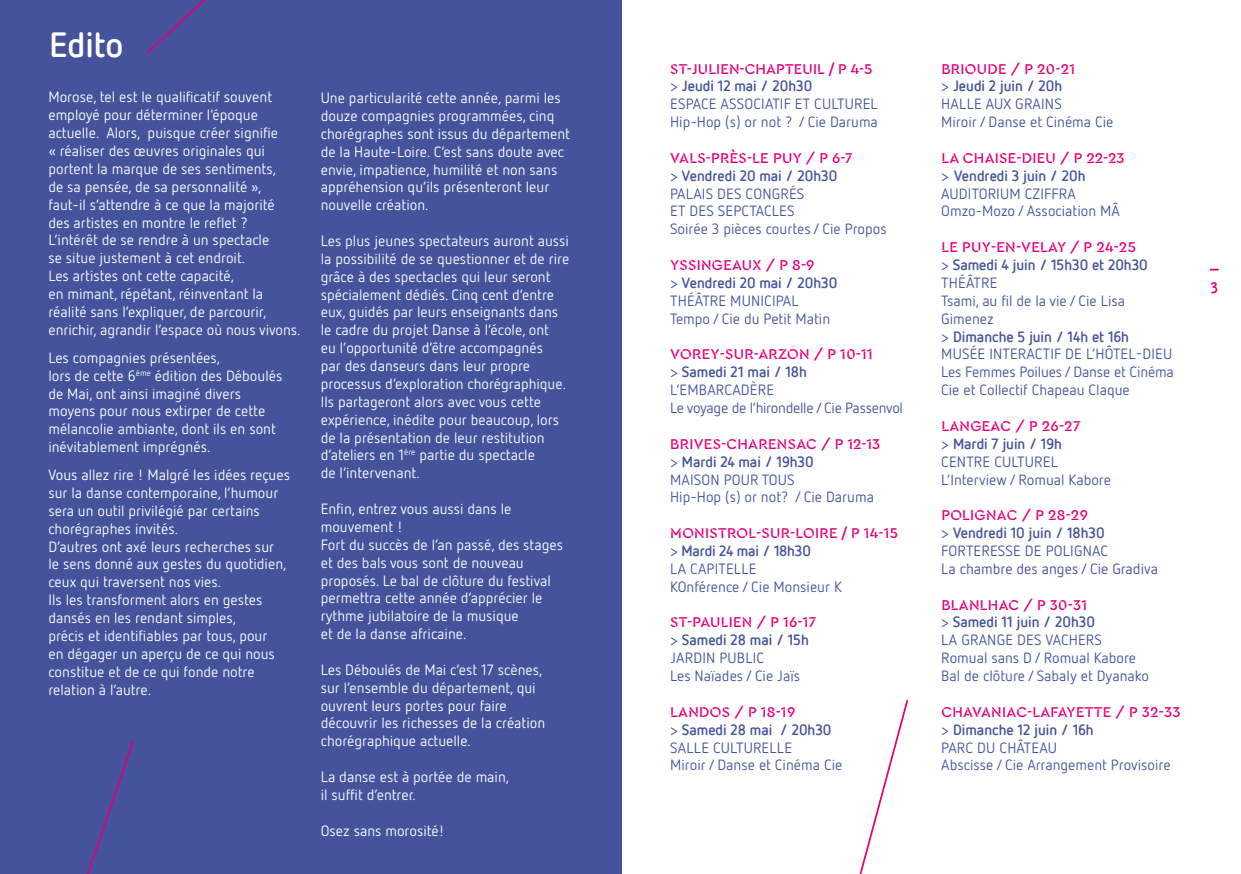
<style>
.page{position:relative;width:1241px;height:874px;background:#fff}
.page>*{position:absolute;margin:0;border:0;box-sizing:border-box;transform-origin:0 0}
.t1{font:700 35px "Netto OT";color:#fff}
.t2{font:15.75px "San Jaime";color:#e2007a}
.t3{font:14.88px/17.8px "Netto Pro";color:#fff}
.t4{font:14.88px/17.8px "Netto Pro";color:#44539c}
.t5{font:700 14.88px "Netto OT";color:#44539c}
.t6{font:500 14.88px "Cera Stencil";letter-spacing:.02em;color:#e2007a}
.t7{font:14.88px/17.8px "Netto Pro";letter-spacing:-.02em;color:#44539c}
.t8{font:14.88px "Netto Pro";color:#444d97}
.s1{font-family:"San Jaime";font-weight:400}
.s2{font-family:"Netto Pro";font-weight:400}
</style>
<div class="page">
<svg style="left:1210px;top:268px;width:8px;height:2px"></svg>
<div style="left:0;top:0;width:621px;height:873px;background:#44539c"></div>
<svg style="left:860px;top:700px;width:49px;height:173px"></svg>
<svg style="left:147px;top:0;width:59px;height:54px"></svg>
<svg style="left:87px;top:740px;width:47px;height:133px"></svg>
<h1 class="t1" style="left:50px;top:25px;width:75px">Edito</h1>
<p class="t3" style="left:48px;top:88px;width:254px">Morose, tel est le qualificatif souvent employé pour déterminer l’époque actuelle. Alors, puisque créer signifie<br>« réaliser des œuvres originales qui portent la marque de ses sentiments,<br>de sa pensée, de sa personnalité », faut-il s’attendre à ce que la majorité<br>des artistes en montre le reflet ?<br>L’intérêt de se rendre à un spectacle<br>se situe justement à cet endroit.<br>Les artistes ont cette capacité,<br>en mimant, répétant, réinventant la réalité sans l’expliquer, de parcourir, enrichir, agrandir l’espace où nous vivons.</p>
<p class="t3" style="left:48px;top:348px;width:235px">Les compagnies présentées,<br>lors de cette 6<sup>ème</sup> édition des Déboulés de Mai, ont ainsi imaginé divers moyens pour nous extirper de cette mélancolie ambiante, dont ils en sont inévitablement imprégnés.</p>
<p class="t3" style="left:48px;top:465px;width:243px">Vous allez rire ! Malgré les idées reçues sur la danse contemporaine, l’humour sera un outil privilégié par certains chorégraphes invités.<br>D’autres ont axé leurs recherches sur<br>le sens donné aux gestes du quotidien, ceux qui traversent nos vies.<br>Ils les transforment alors en gestes dansés en les rendant simples,<br>précis et identifiables par tous, pour<br>en dégager un aperçu de ce qui nous constitue et de ce qui fonde notre relation à l’autre.</p>
<p class="t3" style="left:321px;top:88px;width:251px">Une particularité cette année, parmi les douze compagnies programmées, cinq chorégraphes sont issus du département de la Haute-Loire. C’est sans doute avec envie, impatience, humilité et non sans appréhension qu’ils présenteront leur nouvelle création.</p>
<p class="t3" style="left:321px;top:231px;width:250px">Les plus jeunes spectateurs auront aussi la possibilité de se questionner et de rire grâce à des spectacles qui leur seront spécialement dédiés. Cinq cent d’entre eux, guidés par leurs enseignants dans le cadre du projet Danse à l’école, ont<br>eu l’opportunité d’être accompagnés<br>par des danseurs dans leur propre processus d’exploration chorégraphique.<br>Ils partageront alors avec vous cette expérience, inédite pour beaucoup, lors de la présentation de leur restitution d’ateliers en 1<sup>ère</sup> partie du spectacle<br>de l’intervenant.</p>
<p class="t3" style="left:321px;top:499px;width:244px">Enfin, entrez vous aussi dans le mouvement !<br>Fort du succès de l’an passé, des stages et des bals vous sont de nouveau proposés. Le bal de clôture du festival permettra cette année d’apprécier le rythme jubilatoire de la musique<br>et de la danse africaine.</p>
<p class="t3" style="left:321px;top:659px;width:226px">Les Déboulés de Mai c’est 17 scènes, sur l’ensemble du département, qui ouvrent leurs portes pour faire découvrir les richesses de la création chorégraphique actuelle.</p>
<p class="t3" style="left:321px;top:767px;width:190px">La danse est à portée de main, il suffit d’entrer.</p>
<p class="t3" style="left:321px;top:820px;width:125px">Osez sans morosité!</p>
<p class="t6" style="left:670px;top:59px;width:204px">ST-JULIEN-CHAPTEUIL <span class="s1">/</span> P 4-5</p>
<p class="t5" style="left:670px;top:78px;width:144px"><span class="s2">&gt;</span> Jeudi 12 mai / 20h30</p>
<p class="t4" style="left:670px;top:95px;width:209px">ESPACE ASSOCIATIF ET CULTUREL<br>Hip-Hop (s) or not ? / Cie Daruma</p>
<p class="t6" style="left:670px;top:148px;width:184px">VALS-PRÈS-LE PUY / P 6-7</p>
<p class="t5" style="left:670px;top:167px;width:169px"><span class="s2">&gt;</span> Vendredi 20 mai / 20h30</p>
<p class="t4" style="left:670px;top:184px;width:218px">PALAIS DES CONGRÉS<br>ET DES SEPCTACLES<br>Soirée 3 pièces courtes / Cie Propos</p>
<p class="t6" style="left:670px;top:255px;width:146px">YSSINGEAUX / P 8-9</p>
<p class="t5" style="left:670px;top:274px;width:169px"><span class="s2">&gt;</span> Vendredi 20 mai / 20h30</p>
<p class="t4" style="left:670px;top:291px;width:161px">THÉÂTRE MUNICIPAL<br>Tempo / Cie du Petit Matin</p>
<p class="t6" style="left:670px;top:344px;width:204px">VOREY-SUR-ARZON / P 10-11</p>
<p class="t5" style="left:670px;top:363px;width:138px"><span class="s2">&gt;</span> Samedi 21 mai / 18h</p>
<p class="t7" style="left:670px;top:380px;width:234px">L’EMBARCADÈRE<br>Le voyage de l’hirondelle / Cie Passenvol</p>
<p class="t6" style="left:670px;top:433px;width:211px">BRIVES-CHARENSAC / P 12-13</p>
<p class="t5" style="left:670px;top:453px;width:145px"><span class="s2">&gt;</span> Mardi 24 mai / 19h30</p>
<p class="t4" style="left:670px;top:469px;width:205px">MAISON POUR TOUS<br>Hip-Hop (s) or not? / Cie Daruma</p>
<p class="t6" style="left:670px;top:523px;width:229px">MONISTROL-SUR-LOIRE <span class="s1">/</span> P 14-15</p>
<p class="t5" style="left:670px;top:542px;width:142px"><span class="s2">&gt;</span> Mardi 24 mai / 18h30</p>
<p class="t4" style="left:670px;top:559px;width:173px">LA CAPITELLE<br>KOnférence / Cie Monsieur K</p>
<p class="t6" style="left:670px;top:612px;width:148px">ST-PAULIEN / P 16-17</p>
<p class="t5" style="left:670px;top:631px;width:140px"><span class="s2">&gt;</span> Samedi 28 mai / 15h</p>
<p class="t4" style="left:670px;top:648px;width:131px">JARDIN PUBLIC<br>Les Naïades / Cie Jaïs</p>
<p class="t6" style="left:670px;top:701px;width:126px">LANDOS / P 18-19</p>
<p class="t5" style="left:670px;top:720px;width:163px"><span class="s2">&gt;</span> Samedi 28 mai / 20h30</p>
<p class="t4" style="left:670px;top:737px;width:174px">SALLE CULTURELLE<br>Miroir / Danse et Cinéma Cie</p>
<p class="t6" style="left:941px;top:59px;width:135px">BRIOUDE / P 20-21</p>
<p class="t5" style="left:941px;top:78px;width:122px"><span class="s2">&gt;</span> Jeudi 2 juin / 20h</p>
<p class="t4" style="left:941px;top:95px;width:174px">HALLE AUX GRAINS<br>Miroir / Danse et Cinéma Cie</p>
<p class="t6" style="left:941px;top:148px;width:185px">LA CHAISE-DIEU / P 22-23</p>
<p class="t5" style="left:941px;top:167px;width:146px"><span class="s2">&gt;</span> Vendredi 3 juin / 20h</p>
<p class="t4" style="left:941px;top:184px;width:180px">AUDITORIUM CZIFFRA<br>Omzo-Mozo / Association MÂ</p>
<p class="t6" style="left:941px;top:237px;width:196px">LE PUY-EN-VELAY / P 24-25</p>
<p class="t5" style="left:941px;top:256px;width:208px"><span class="s2">&gt;</span> Samedi 4 juin / 15h30 et 20h30</p>
<p class="t4" style="left:941px;top:273px;width:185px">THÉÂTRE<br>Tsami, au fil de la vie / Cie Lisa<br>Gimenez</p>
<p class="t5" style="left:941px;top:328px;width:189px"><span class="s2">&gt;</span> Dimanche 5 juin / 14h et 16h</p>
<p class="t4" style="left:941px;top:344px;width:234px;text-align:justify">MUSÉE INTERACTIF DE L’HÔTEL-DIEU Les Femmes Poilues / Danse et Cinéma Cie et Collectif Chapeau Claque</p>
<p class="t6" style="left:941px;top:416px;width:141px">LANGEAC / P 26-27</p>
<p class="t5" style="left:941px;top:435px;width:122px"><span class="s2">&gt;</span> Mardi 7 juin / 19h</p>
<p class="t4" style="left:941px;top:452px;width:171px">CENTRE CULTUREL<br>L’Interview / Romual Kabore</p>
<p class="t6" style="left:941px;top:505px;width:148px">POLIGNAC / P 28-29</p>
<p class="t5" style="left:941px;top:524px;width:165px"><span class="s2">&gt;</span> Vendredi 10 juin / 18h30</p>
<p class="t4" style="left:941px;top:541px;width:168px">FORTERESSE DE POLIGNAC</p>
<p class="t8" style="left:941px;top:558px;width:218px">La chambre des anges / Cie Gradiva</p>
<p class="t6" style="left:941px;top:594px;width:147px">BLANLHAC / P 30-31</p>
<p class="t5" style="left:941px;top:613px;width:155px"><span class="s2">&gt;</span> Samedi 11 juin / 20h30</p>
<p class="t4" style="left:941px;top:630px;width:209px">LA GRANGE DES VACHERS<br>Romual sans D / Romual Kabore<br>Bal de clôture / Sabaly et Dyanako</p>
<p class="t6" style="left:941px;top:701px;width:241px">CHAVANIAC-LAFAYETTE / P 32-33</p>
<p class="t5" style="left:941px;top:720px;width:154px"><span class="s2">&gt;</span> Dimanche 12 juin / 16h</p>
<p class="t4" style="left:941px;top:737px;width:231px">PARC DU CHÂTEAU<br>Abscisse / Cie Arrangement Provisoire</p>
<p class="t2" style="left:1209px;top:275px;width:10px">3</p>
</div>
